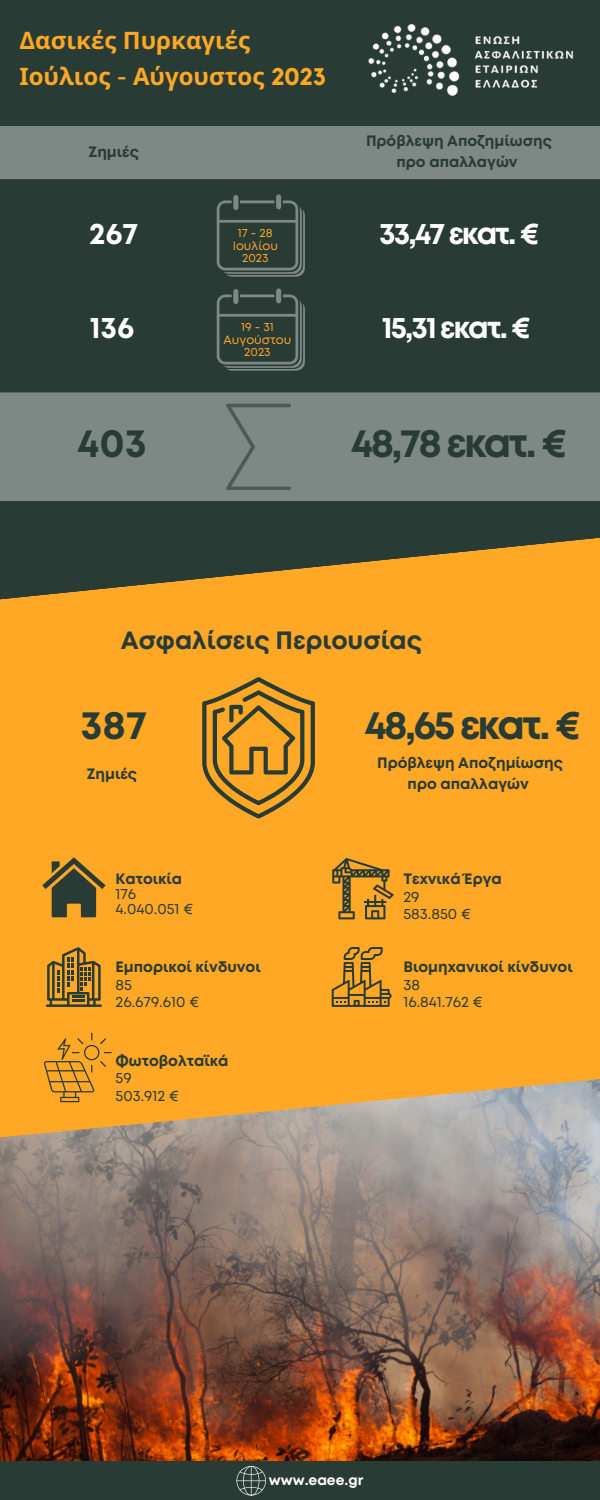
<style>
.page{position:relative;width:600px;height:1500px;background:#293b35}
.page>*{position:absolute;margin:0;border:0;box-sizing:border-box;transform-origin:0 0}
.t1{font:700 40px "Mont";letter-spacing:-.065em;color:#293b35}
.t2{font:700 30px "Mont";letter-spacing:-.065em;color:#fff}
.t3{font:700 25px "Mont";color:#293b35}
.t4{font:700 24px "Noto Sans";color:#ffa826}
.t5{font:700 15px/21px "Mont";color:#293b35;text-align:center}
.t6{font:15px "Mont";color:#293b35}
.t7{font:700 14px "Mont";color:#fff}
.t8{font:12px "Mont";color:#ffa826}
.s1{font-family:"Kollektif"}
</style>
<div class="page">
<div style="left:0;top:538px;width:600px;height:537px;background:#ffa826"></div>
<img style="left:0;top:1075px;width:600px;height:386px">
<div style="left:0;top:392px;width:600px;height:109px;background:#7e8985"></div>
<svg style="left:226px;top:404px;width:65px;height:86px;background:#76827e"></svg>
<svg style="left:202px;top:677px;width:113px;height:141px"></svg>
<svg style="left:332px;top:947px;width:60px;height:60px"></svg>
<svg style="left:332px;top:858px;width:62px;height:61px"></svg>
<svg style="left:42px;top:857px;width:63px;height:60px"></svg>
<svg style="left:46px;top:947px;width:56px;height:60px"></svg>
<svg style="left:44px;top:1033px;width:67px;height:69px;background:#e39927"></svg>
<svg style="left:217px;top:200px;width:88px;height:77px"></svg>
<div style="left:233px;top:195px;width:5px;height:15px;background:#7e8985;border-radius:3px"></div>
<div style="left:276px;top:194px;width:5px;height:15px;background:#7e8985;border-radius:3px"></div>
<div style="left:0;top:126px;width:600px;height:53px;background:#7e8985"></div>
<svg style="left:217px;top:294px;width:88px;height:77px"></svg>
<div style="left:233px;top:289px;width:5px;height:15px;background:#7e8985;border-radius:3px"></div>
<div style="left:276px;top:288px;width:5px;height:15px;background:#7e8985;border-radius:3px"></div>
<img style="left:337px;top:24px;width:263px;height:103px">
<svg style="left:236px;top:1466px;width:30px;height:29px"></svg>
<hr style="left:236px;top:1480px;width:30px;height:1px;background:#fdfdfd">
<p class="t4" style="left:19px;top:23px;width:232px">Δασικές Πυρκαγιές</p>
<p class="t4" style="left:19px;top:59px;width:308px">Ιούλιος <span class="s1">-</span> Αύγουστος <span class="s1">2023</span></p>
<p class="t5" style="left:89px;top:142px;width:52px">Ζημιές</p>
<p class="t5" style="left:366px;top:132px;width:187px">Πρόβλεψη Αποζημίωσης προ απαλλαγών</p>
<p class="t2" style="left:89px;top:222px;width:51px">267</p>
<p class="t2" style="left:379px;top:222px;width:162px">33,47 εκατ. €</p>
<p class="t8" style="left:238px;top:228px;width:36px">17 - 28</p>
<p class="t8" style="left:233px;top:241px;width:47px">Ιουλίου</p>
<p class="t8" style="left:242px;top:254px;width:28px">2023</p>
<p class="t2" style="left:90px;top:316px;width:46px">136</p>
<p class="t2" style="left:382px;top:316px;width:151px">15,31 εκατ. €</p>
<p class="t8" style="left:241px;top:322px;width:34px">19 - 31</p>
<p class="t8" style="left:224px;top:335px;width:69px">Αυγούστου</p>
<p class="t8" style="left:244px;top:348px;width:28px">2023</p>
<p class="t1" style="left:77px;top:428px;width:71px">403</p>
<p class="t1" style="left:351px;top:428px;width:218px">48,78 εκατ. €</p>
<p class="t3" style="left:121px;top:631px;width:303px">Ασφαλίσεις Περιουσίας</p>
<p class="t1" style="left:80px;top:710px;width:68px">387</p>
<p class="t1" style="left:364px;top:710px;width:218px">48,65 εκατ. €</p>
<p class="t5" style="left:87px;top:764px;width:52px">Ζημιές</p>
<p class="t5" style="left:377px;top:754px;width:187px">Πρόβλεψη Αποζημίωσης προ απαλλαγών</p>
<p class="t5" style="left:116px;top:870px;width:68px">Κατοικία</p>
<p class="t6" style="left:116px;top:888px;width:22px">176</p>
<p class="t6" style="left:116px;top:903px;width:79px">4.040.051 €</p>
<p class="t5" style="left:116px;top:958px;width:147px">Εμπορικοί κίνδυνοι</p>
<p class="t6" style="left:116px;top:979px;width:18px">85</p>
<p class="t6" style="left:116px;top:996px;width:85px">26.679.610 €</p>
<p class="t5" style="left:116px;top:1052px;width:115px">Φωτοβολταϊκά</p>
<p class="t6" style="left:116px;top:1073px;width:18px">59</p>
<p class="t6" style="left:116px;top:1090px;width:65px">503.912 €</p>
<p class="t5" style="left:403px;top:870px;width:100px">Τεχνικά Έργα</p>
<p class="t6" style="left:403px;top:891px;width:18px">29</p>
<p class="t6" style="left:403px;top:908px;width:69px">583.850 €</p>
<p class="t5" style="left:403px;top:958px;width:171px">Βιομηχανικοί κίνδυνοι</p>
<p class="t6" style="left:403px;top:979px;width:18px">38</p>
<p class="t6" style="left:403px;top:996px;width:81px">16.841.762 €</p>
<p class="t7" style="left:269px;top:1475px;width:96px">www.eaee.gr</p>
</div>
